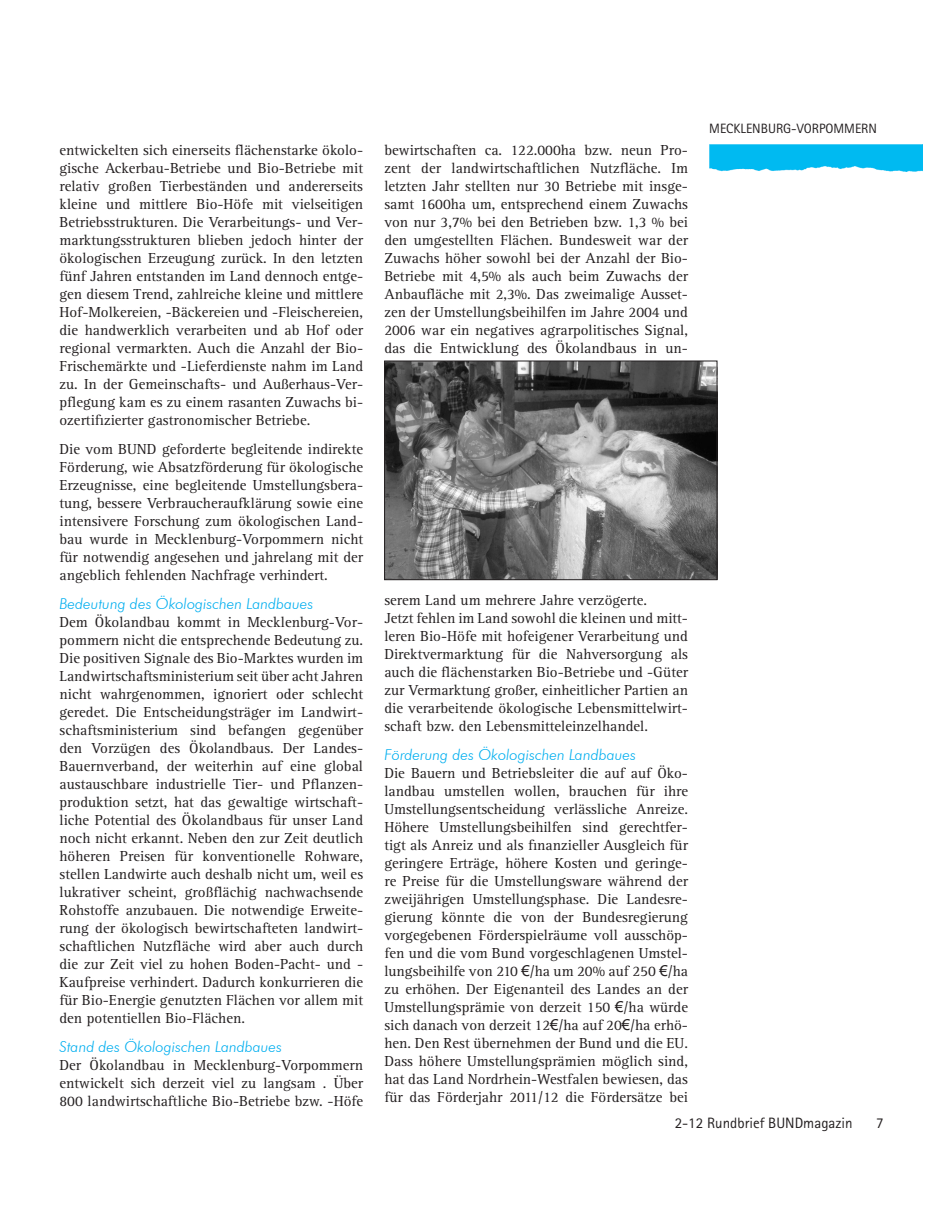
<style>
.page{position:relative;width:927px;height:1225px;background:#fff}
.page>*{position:absolute;margin:0;border:0;box-sizing:border-box;transform-origin:0 0}
.t1{font:15px/18px "Rotis Serif";color:#231f20;text-align:justify}
.t2{font:italic 300 15px "Futura BT";color:#00aeef}
.t3{font:15px "Rotis Sans Serif";color:#231f20}
.t4{font:13.5px "Rotis Sans Serif";color:#231f20}
.s1{font-family:"Arial"}
</style>
<div class="page">
<img style="left:709px;top:145px;width:213px;height:27px">
<img style="left:386px;top:363px;width:329px;height:215px">
<div style="left:384px;top:361px;width:333px;height:219px;border:1px solid #231f20"></div>
<p class="t1" style="left:60px;top:142px;width:305px">entwickelten sich einerseits flächenstarke ökolo&shy;gische Ackerbau-Betriebe und Bio-Betriebe mit relativ großen Tierbeständen und andererseits kleine und mittlere Bio-Höfe mit vielseitigen Betriebsstrukturen. Die Verarbeitungs- und Ver&shy;marktungsstrukturen blieben jedoch hinter der ökologischen Erzeugung zurück. In den letzten fünf Jahren entstanden im Land dennoch entge&shy;gen diesem Trend, zahlreiche kleine und mittlere Hof-Molkereien, -Bäckereien und -Fleischereien, die handwerklich verarbeiten und ab Hof oder regional vermarkten. Auch die Anzahl der Bio-Frischemärkte und -Lieferdienste nahm im Land zu. In der Gemeinschafts- und Außerhaus-Ver&shy;pflegung kam es zu einem rasanten Zuwachs bi&shy;ozertifizierter gastronomischer Betriebe.</p>
<p class="t1" style="left:60px;top:440px;width:305px">Die vom BUND geforderte begleitende indirekte Förderung, wie Absatzförderung für ökologische Erzeugnisse, eine begleitende Umstellungsbera&shy;tung, bessere Verbraucheraufklärung sowie eine intensivere Forschung zum ökologischen Land&shy;bau wurde in Mecklenburg-Vorpommern nicht für notwendig angesehen und jahrelang mit der angeblich fehlenden Nachfrage verhindert.</p>
<p class="t2" style="left:60px;top:594px;width:256px">Bedeutung des Ökologischen Landbaues</p>
<p class="t1" style="left:60px;top:613px;width:305px">Dem Ökolandbau kommt in Mecklenburg-Vor&shy;pommern nicht die entsprechende Bedeutung zu.<br>Die positiven Signale des Bio-Marktes wurden im Landwirtschaftsministerium seit über acht Jahren nicht wahrgenommen, ignoriert oder schlecht geredet. Die Entscheidungsträger im Landwirt&shy;schaftsministerium sind befangen gegenüber den Vorzügen des Ökolandbaus. Der Landes-Bauernverband, der weiterhin auf eine global austauschbare industrielle Tier- und Pflanzen&shy;produktion setzt, hat das gewaltige wirtschaft&shy;liche Potential des Ökolandbaus für unser Land noch nicht erkannt. Neben den zur Zeit deutlich höheren Preisen für konventionelle Rohware, stellen Landwirte auch deshalb nicht um, weil es lukrativer scheint, großflächig nachwachsende Rohstoffe anzubauen. Die notwendige Erweite&shy;rung der ökologisch bewirtschafteten landwirt&shy;schaftlichen Nutzfläche wird aber auch durch die zur Zeit viel zu hohen Boden-Pacht- und - Kaufpreise verhindert. Dadurch konkurrieren die für Bio-Energie genutzten Flächen vor allem mit den potentiellen Bio-Flächen.</p>
<p class="t2" style="left:60px;top:1037px;width:224px">Stand des Ökologischen Landbaues</p>
<p class="t1" style="left:60px;top:1056px;width:305px">Der Ökolandbau in Mecklenburg-Vorpommern entwickelt sich derzeit viel zu langsam . Über 800 landwirtschaftliche Bio-Betriebe bzw. -Höfe</p>
<p class="t1" style="left:384px;top:142px;width:305px">bewirtschaften ca. 122.000ha bzw. neun Pro&shy;zent der landwirtschaftlichen Nutzfläche. Im letzten Jahr stellten nur 30 Betriebe mit insge&shy;samt 1600ha um, entsprechend einem Zuwachs von nur 3,7% bei den Betrieben bzw. 1,3 % bei den umgestellten Flächen. Bundesweit war der Zuwachs höher sowohl bei der Anzahl der Bio-Betriebe mit 4,5% als auch beim Zuwachs der Anbaufläche mit 2,3%. Das zweimalige Ausset&shy;zen der Umstellungsbeihilfen im Jahre 2004 und 2006 war ein negatives agrarpolitisches Signal, das die Entwicklung des Ökolandbaus in un-</p>
<p class="t4" style="left:709px;top:121px;width:52px">MECKLENBUR</p>
<p class="t4" style="left:783px;top:121px;width:86px">G-VORPOMM ERN</p>
<p class="t1" style="left:384px;top:592px;width:305px;text-align:left">serem Land um mehrere Jahre verzögerte.<br>Jetzt fehlen im Land sowohl die kleinen und mitt&shy;leren Bio-Höfe mit hofeigener Verarbeitung und Direktvermarktung für die Nahversorgung als auch die flächenstarken Bio-Betriebe und -Güter zur Vermarktung großer, einheitlicher Partien an die verarbeitende ökologische Lebensmittelwirt&shy;schaft bzw. den Lebensmitteleinzelhandel.</p>
<p class="t2" style="left:384px;top:745px;width:253px">Förderung des Ökologischen Landbaues</p>
<p class="t1" style="left:384px;top:764px;width:305px">Die Bauern und Betriebsleiter die auf auf Öko&shy;landbau umstellen wollen, brauchen für ihre Umstellungsentscheidung verlässliche Anreize.<br>Höhere Umstellungsbeihilfen sind gerechtfer&shy;tigt als Anreiz und als finanzieller Ausgleich für geringere Erträge, höhere Kosten und geringe&shy;re Preise für die Umstellungsware während der zweijährigen Umstellungsphase. Die Landesre&shy;gierung könnte die von der Bundesregierung vorgegebenen Förderspielräume voll ausschöp&shy;fen und die vom Bund vorgeschlagenen Umstel&shy;lungsbeihilfe von 210 <span class="s1">€</span>/ha um 20% auf 250 <span class="s1">€</span>/ha zu erhöhen. Der Eigenanteil des Landes an der Umstellungsprämie von derzeit 150 <span class="s1">€</span>/ha würde sich danach von derzeit 12<span class="s1">€</span>/ha auf 20<span class="s1">€</span>/ha erhö&shy;hen. Den Rest übernehmen der Bund und die EU.<br>Dass höhere Umstellungsprämien möglich sind, hat das Land Nordrhein-Westfalen bewiesen, das für das Förderjahr 2011/12 die Fördersätze bei</p>
<p class="t3" style="left:675px;top:1114px;width:180px">2-12 RUNDBRIEF BUNDMAGAZIN</p>
<p class="t3" style="left:876px;top:1114px;width:9px">7</p>
</div>
